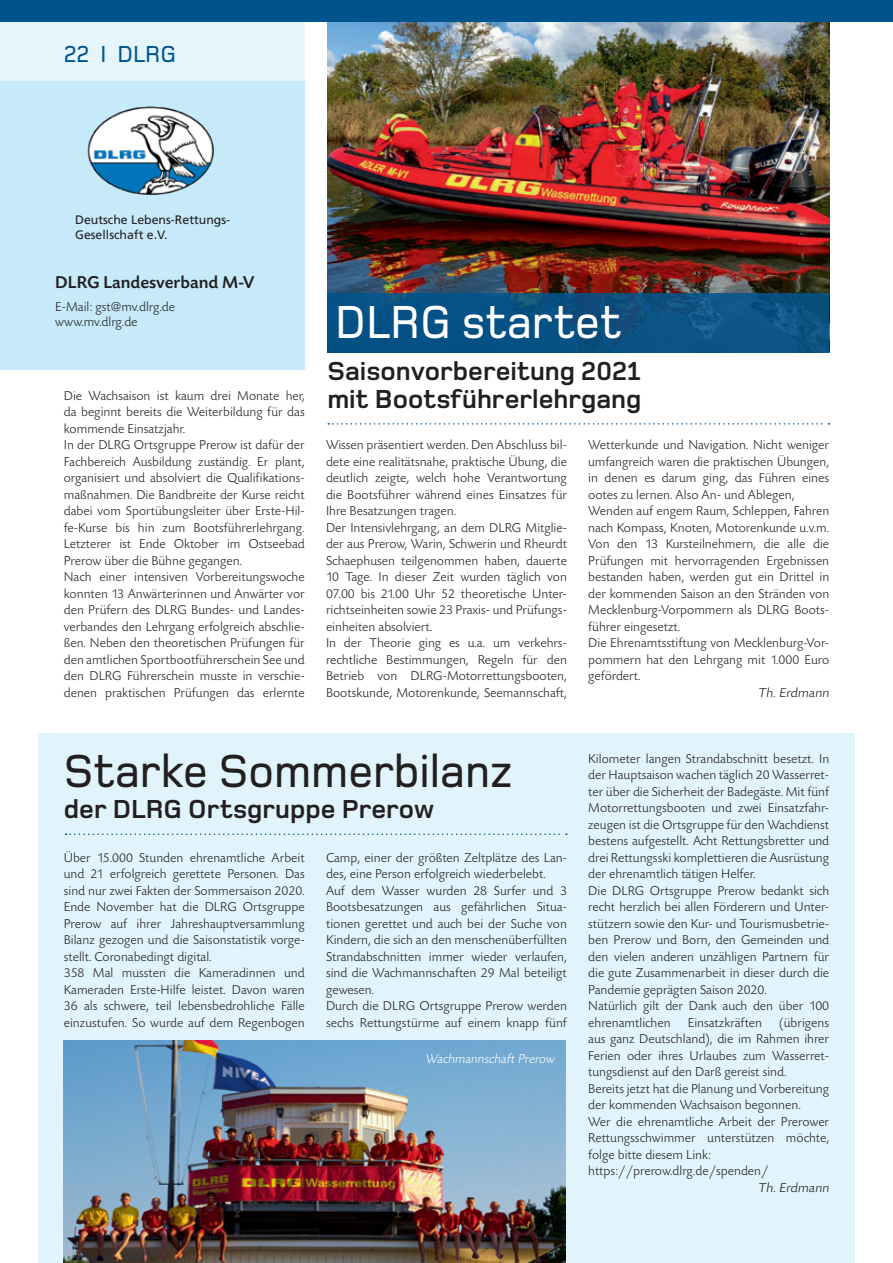
<style>
.page{position:relative;width:893px;height:1263px;background:#fff}
.page>*{position:absolute;margin:0;border:0;box-sizing:border-box;transform-origin:0 0}
.t1{font:500 48px "Foundry Monoline";color:#231f20;scale:.96 1}
.t2{font:500 48px "Foundry Monoline";color:#fff;scale:.96 1}
.t3{font:700 27px/28.5px "Foundry Monoline";color:#231f20}
.t4{font:500 24px "Foundry Monoline";color:#00548e}
.t5{font:500 18px "Today SB";color:#231f20}
.t6{font:300 13.5px/16.5px "Today SB";color:#231f20}
.t7{font:italic 300 13.5px "Today SB";color:#231f20;scale:1.05 1}
.t8{font:italic 300 13.5px "Today SB";color:#fff}
.t9{font:12.3px/14.1px "Frutiger";color:#231f20}
</style>
<div class="page">
<div style="left:38px;top:733px;width:817px;height:530px;background:#e1f4fc"></div>
<img style="left:327px;top:21px;width:502px;height:272px">
<svg style="left:328px;top:423px;width:501px;height:2px"></svg>
<svg style="left:66px;top:833px;width:501px;height:2px"></svg>
<div style="left:0;top:21px;width:313px;height:349px;background:#c6eafa"></div>
<div style="left:0;top:21px;width:305px;height:60px;background:#e5f5fc"></div>
<div style="left:0;top:0;width:893px;height:21px;background:#00548e"></div>
<div style="left:327px;top:293px;width:502px;height:60px;background:linear-gradient(to right,#045085,#0f5483)"></div>
<img style="left:56px;top:99px;width:211px;height:143px">
<img style="left:64px;top:1041px;width:502px;height:222px">
<h3 class="t4" style="left:64px;top:40px;width:114px">22 I DLRG</h3>
<p class="t9" style="left:75px;top:213px;width:157px">Deutsche Lebens-Rettungs-<br>Gesellschaft e.V.</p>
<h3 class="t5" style="left:55px;top:273px;width:201px">DLRG Landesverband M-V</h3>
<p class="t6" style="left:55px;top:300px;width:121px;line-height:15px">E-Mail: gst@mv.dlrg.de www.mv.dlrg.de</p>
<p class="t6" style="left:64px;top:388px;width:242px">Die Wachsaison ist kaum drei Monate her, da beginnt bereits die Weiterbildung für das kommende Einsatzjahr.<br>In der DLRG Ortsgruppe Prerow ist dafür der Fachbereich Ausbildung zuständig. Er plant, organisiert und absolviert die Qualifikations&shy;maßnahmen. Die Bandbreite der Kurse reicht dabei vom Sportübungsleiter über Erste-Hil&shy;fe-Kurse bis hin zum Bootsführerlehrgang.<br>Letzterer ist Ende Oktober im Ostseebad Prerow über die Bühne gegangen.<br>Nach einer intensiven Vorbereitungswoche konnten 13 Anwärterinnen und Anwärter vor den Prüfern des DLRG Bundes- und Landes&shy;verbandes den Lehrgang erfolgreich abschlie&shy;ßen. Neben den theoretischen Prüfungen für den amtlichen Sportbootführerschein See und den DLRG Führerschein musste in verschie&shy;denen praktischen Prüfungen das erlernte</p>
<h1 class="t2" style="left:335px;top:295px;width:300px">DLRG startet</h1>
<h2 class="t3" style="left:327px;top:357px;width:315px">Saisonvorbereitung 2021 mit Bootsführerlehrgang</h2>
<p class="t6" style="left:326px;top:437px;width:242px">Wissen präsentiert werden. Den Abschluss bil&shy;dete eine realitätsnahe, praktische Übung, die deutlich zeigte, welch hohe Verantwortung die Bootsführer während eines Einsatzes für Ihre Besatzungen tragen.<br>Der Intensivlehrgang, an dem DLRG Mitglie&shy;der aus Prerow, Warin, Schwerin und Rheurdt Schaephusen teilgenommen haben, dauerte 10 Tage. In dieser Zeit wurden täglich von 07.00 bis 21.00 Uhr 52 theoretische Unter&shy;richtseinheiten sowie 23 Praxis- und Prüfungs&shy;einheiten absolviert.<br>In der Theorie ging es u.a. um verkehrs&shy;rechtliche Bestimmungen, Regeln für den Betrieb von DLRG-Motorrettungsbooten, Bootskunde, Motorenkunde, Seemannschaft,</p>
<p class="t6" style="left:588px;top:437px;width:242px">Wetterkunde und Navigation. Nicht weniger umfangreich waren die praktischen Übungen, in denen es darum ging, das Führen eines ootes zu lernen. Also An- und Ablegen, Wenden auf engem Raum, Schleppen, Fahren nach Kompass, Knoten, Motorenkunde u.v.m.<br>Von den 13 Kursteilnehmern, die alle die Prüfungen mit hervorragenden Ergebnissen bestanden haben, werden gut ein Drittel in der kommenden Saison an den Stränden von Mecklenburg-Vorpommern als DLRG Boots&shy;führer eingesetzt.<br>Die Ehrenamtsstiftung von Mecklenburg-Vor&shy;pommern hat den Lehrgang mit 1.000 Euro gefördert.</p>
<p class="t7" style="left:758px;top:685px;width:72px">Th.Erdmann</p>
<h1 class="t1" style="left:64px;top:744px;width:469px">Starke Sommerbilanz</h1>
<h2 class="t3" style="left:64px;top:795px;width:372px">der DLRG Ortsgruppe Prerow</h2>
<p class="t6" style="left:64px;top:850px;width:242px">Über 15.000 Stunden ehrenamtliche Arbeit und 21 erfolgreich gerettete Personen. Das sind nur zwei Fakten der Sommersaison 2020.<br>Ende November hat die DLRG Ortsgruppe Prerow auf ihrer Jahreshauptversammlung Bilanz gezogen und die Saisonstatistik vorge&shy;stellt. Coronabedingt digital.<br>358 Mal mussten die Kameradinnen und Kameraden Erste-Hilfe leistet. Davon waren 36 als schwere, teil lebensbedrohliche Fälle einzustufen. So wurde auf dem Regenbogen</p>
<p class="t6" style="left:326px;top:849px;width:242px">Camp, einer der größten Zeltplätze des Lan&shy;des, eine Person erfolgreich wiederbelebt.<br>Auf dem Wasser wurden 28 Surfer und 3<br>Bootsbesatzungen aus gefährlichen Situa&shy;tionen gerettet und auch bei der Suche von Kindern, die sich an den menschenüberfüllten Strandabschnitten immer wieder verlaufen, sind die Wachmannschaften 29 Mal beteiligt gewesen.<br>Durch die DLRG Ortsgruppe Prerow werden sechs Rettungstürme auf einem knapp fünf</p>
<p class="t8" style="left:425px;top:1051px;width:133px">WachmannschaftPrerow</p>
<p class="t6" style="left:588px;top:750px;width:242px">Kilometer langen Strandabschnitt besetzt. In der Hauptsaison wachen täglich 20 Wasserret&shy;ter über die Sicherheit der Badegäste. Mit fünf Motorrettungsbooten und zwei Einsatzfahr&shy;zeugen ist die Ortsgruppe für den Wachdienst bestens aufgestellt. Acht Rettungsbretter und drei Rettungsski komplettieren die Ausrüstung der ehrenamtlich tätigen Helfer.<br>Die DLRG Ortsgruppe Prerow bedankt sich recht herzlich bei allen Förderern und Unter&shy;stützern sowie den Kur- und Tourismusbetrie&shy;ben Prerow und Born, den Gemeinden und den vielen anderen unzähligen Partnern für die gute Zusammenarbeit in dieser durch die Pandemie geprägten Saison 2020.<br>Natürlich gilt der Dank auch den über 100 ehrenamtlichen</p>
<p class="t6" style="left:588px;top:1014px;width:242px;text-indent:191px">(übrigens aus ganz Deutschland), die im Rahmen ihrer Ferien oder ihres Urlaubes zum Wasserret&shy;tungsdienst auf den Darß gereist sind.<br>Bereits jetzt hat die Planung und Vorbereitung der kommenden Wachsaison begonnen.<br>Wer die ehrenamtliche Arbeit der Prerower Rettungsschwimmer unterstützen möchte, folge bitte diesem Link: https://prerow.dlrg.de/spenden/</p>
<p class="t7" style="left:758px;top:1180px;width:72px">Th.Erdmann</p>
<p class="t6" style="left:688px;top:1014px;width:76px">Einsatzkräften</p>
</div>
